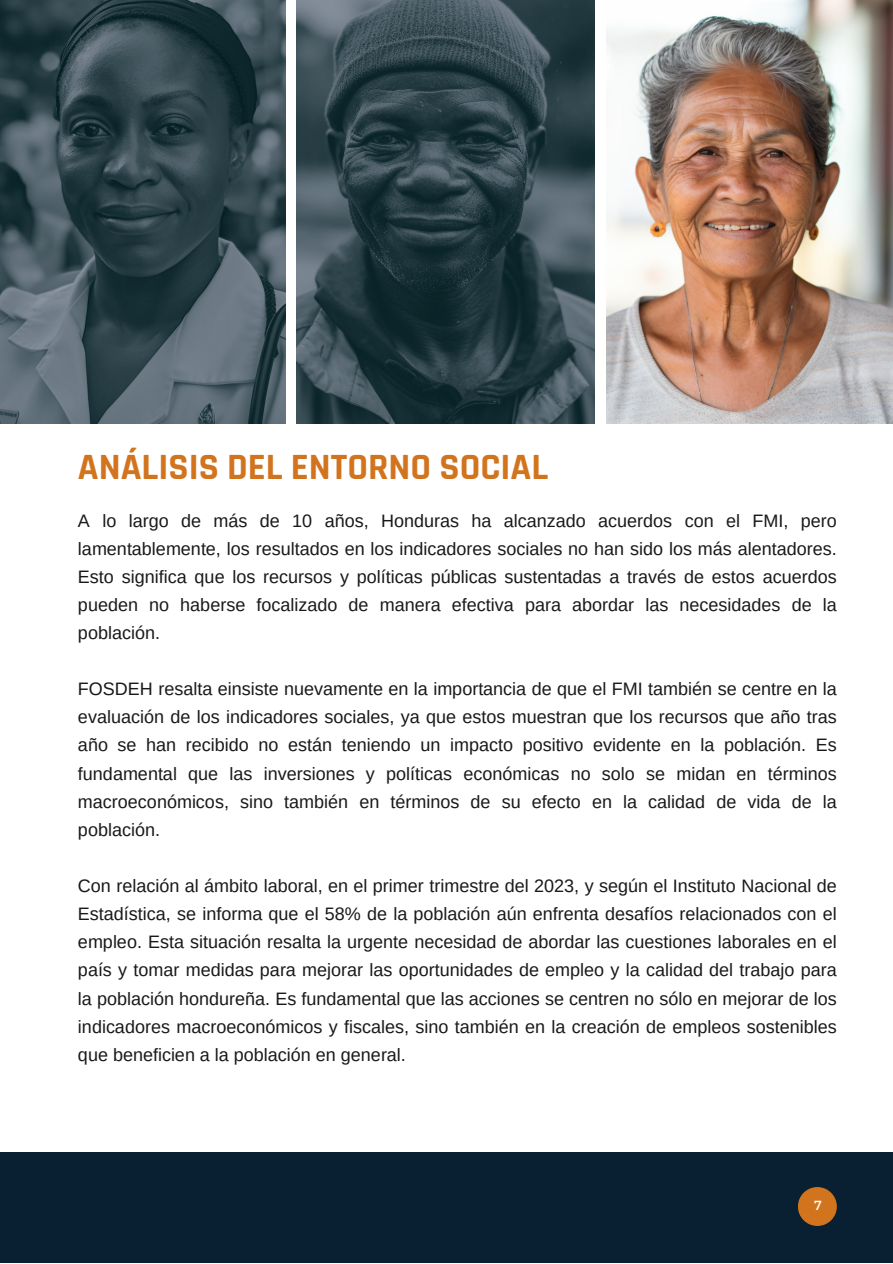
<style>
.page{position:relative;width:893px;height:1264px;background:#fff}
.page>*{position:absolute;margin:0;border:0;box-sizing:border-box;transform-origin:0 0}
.t1{font:700 37.5px "Rajdhani";color:#d2731d}
.t2{font:18px/28px "Arimo";color:#191919;text-align:justify}
.t3{font:13.2px "Montserrat";color:#fff}
</style>
<div class="page">
<img style="left:297px;top:0;width:298px;height:424px">
<img style="left:606px;top:0;width:286px;height:424px">
<img style="left:0;top:0;width:286px;height:424px">
<div style="left:0;top:1152px;width:892px;height:110px;background:#082032"></div>
<svg style="left:798px;top:1187px;width:38px;height:38px"></svg>
<p class="t1" style="left:78px;top:444px;width:471px">ANÁLISIS DEL ENTORNO SOCIAL</p>
<p class="t2" style="left:78px;top:506px;width:760px">A lo largo de más de 10 años, Honduras ha alcanzado acuerdos con el FMI, pero lamentablemente, los resultados en los indicadores sociales no han sido los más alentadores.<br>Esto significa que los recursos y políticas públicas sustentadas a través de estos acuerdos pueden no haberse focalizado de manera efectiva para abordar las necesidades de la población.</p>
<p class="t2" style="left:78px;top:675px;width:760px">FOSDEH resalta einsiste nuevamente en la importancia de que el FMI también se centre en la evaluación de los indicadores sociales, ya que estos muestran que los recursos que año tras año se han recibido no están teniendo un impacto positivo evidente en la población. Es fundamental que las inversiones y políticas económicas no solo se midan en términos macroeconómicos, sino también en términos de su efecto en la calidad de vida de la población.</p>
<p class="t2" style="left:78px;top:871px;width:760px">Con relación al ámbito laboral, en el primer trimestre del 2023, y según el Instituto Nacional de Estadística, se informa que el 58% de la población aún enfrenta desafíos relacionados con el empleo. Esta situación resalta la urgente necesidad de abordar las cuestiones laborales en el país y tomar medidas para mejorar las oportunidades de empleo y la calidad del trabajo para la población hondureña. Es fundamental que las acciones se centren no sólo en mejorar de los indicadores macroeconómicos y fiscales, sino también en la creación de empleos sostenibles que beneficien a la población en general.</p>
<p class="t3" style="left:814px;top:1196px;width:9px">7</p>
</div>
